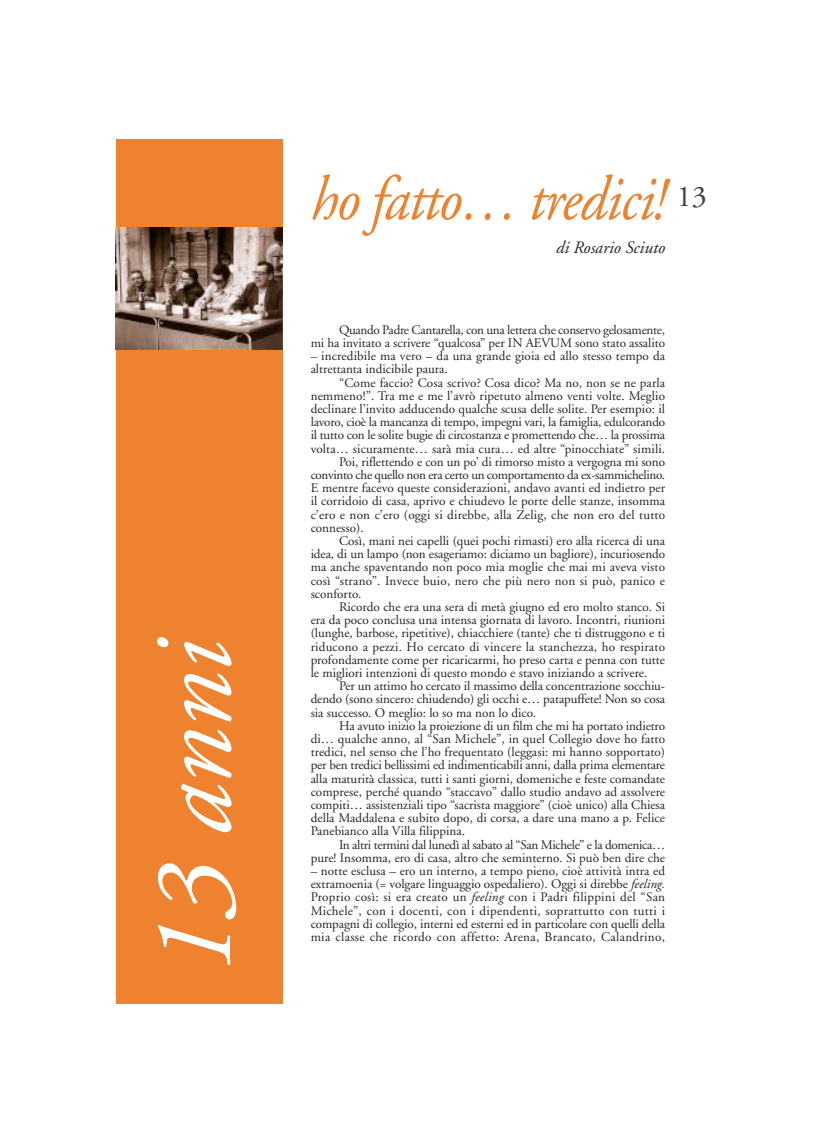
<style>
.page{position:relative;width:834px;height:1143px;background:#fff}
.page>*{position:absolute;margin:0;border:0;box-sizing:border-box;transform-origin:0 0}
.t1{font:italic 112.5px "Adobe Garamond";color:#fff}
.t2{font:italic 62.5px "Adobe Garamond";letter-spacing:-.02em;color:#ee822f;scale:.92 1}
.t3{font:italic 17.5px "Adobe Garamond";color:#272520}
.t4{font:13.12px/13.2px "Adobe Garamond";color:#272520}
.t5{font:13.12px "Adobe Garamond";letter-spacing:-.025em;color:#272520}
.t6{font:13.12px/13.2px "Adobe Garamond";letter-spacing:-.02em;color:#272520;text-align:right}
.s1{font-style:italic}
</style>
<div class="page">
<div style="left:116px;top:139px;width:166px;height:865px;background:#ee822f"></div>
<img style="left:116px;top:228px;width:166px;height:122px">
<h1 class="t1" style="left:149px;top:975px;width:339px;rotate:-90deg">13 anni</h1>
<h2 class="t2" style="left:311px;top:174px;width:432px">ho fatto… tredici! <sup>13</sup></h2>
<h3 class="t3" style="left:556px;top:240px;width:111px">di Rosario Sciuto</h3>
<p class="t6" style="left:311px;top:324px;width:356px">Quando Padre Cantarella, con una lettera che conservo gelosamente,<br>mi ha invitato a scrivere “qualcosa” per IN AEVUM sono stato assalito</p>
<p class="t4" style="left:311px;top:351px;width:356px">– incredibile ma vero – da una grande gioia ed allo stesso tempo da altrettanta indicibile paura.</p>
<p class="t4" style="left:339px;top:377px;width:328px">“Come faccio? Cosa scrivo? Cosa dico? Ma no, non se ne parla</p>
<p class="t4" style="left:311px;top:390px;width:356px">nemmeno!”. Tra me e me l’avrò ripetuto almeno venti volte. Meglio</p>
<p class="t4" style="left:311px;top:403px;width:356px">declinare l’invito adducendo qualche scusa delle solite. Per esempio: il</p>
<p class="t4" style="left:311px;top:416px;width:356px">lavoro, cioè la mancanza di tempo, impegni vari, la famiglia, edulcorando</p>
<p class="t4" style="left:311px;top:430px;width:356px">il tutto con le solite bugie di circostanza e promettendo che… la prossima</p>
<p class="t4" style="left:311px;top:443px;width:356px">volta… sicuramente… sarà mia cura… ed altre “pinocchiate” simili.</p>
<p class="t4" style="left:339px;top:456px;width:328px">Poi, riflettendo e con un po’ di rimorso misto a vergogna mi sono</p>
<p class="t5" style="left:311px;top:469px;width:356px">convinto che quello non era certo un comportamento da ex-sammichelino.</p>
<p class="t4" style="left:311px;top:482px;width:356px">E mentre facevo queste considerazioni, andavo avanti ed indietro per</p>
<p class="t4" style="left:311px;top:496px;width:356px">il corridoio di casa, aprivo e chiudevo le porte delle stanze, insomma</p>
<p class="t4" style="left:311px;top:509px;width:356px">c’ero e non c’ero (oggi si direbbe, alla Zelig, che non ero del tutto</p>
<p class="t4" style="left:311px;top:522px;width:54px">connesso).</p>
<p class="t4" style="left:339px;top:535px;width:328px">Così, mani nei capelli (quei pochi rimasti) ero alla ricerca di una</p>
<p class="t4" style="left:311px;top:548px;width:356px">idea, di un lampo (non esageriamo: diciamo un bagliore), incuriosendo</p>
<p class="t4" style="left:311px;top:562px;width:356px">ma anche spaventando non poco mia moglie che mai mi aveva visto</p>
<p class="t4" style="left:311px;top:575px;width:356px">così “strano”. Invece buio, nero che più nero non si può, panico e</p>
<p class="t4" style="left:311px;top:588px;width:52px">sconforto.</p>
<p class="t4" style="left:339px;top:601px;width:328px">Ricordo che era una sera di metà giugno ed ero molto stanco. Si</p>
<p class="t4" style="left:311px;top:614px;width:356px">era da poco conclusa una intensa giornata di lavoro. Incontri, riunioni</p>
<p class="t4" style="left:311px;top:628px;width:356px">(lunghe, barbose, ripetitive), chiacchiere (tante) che ti distruggono e ti</p>
<p class="t4" style="left:311px;top:641px;width:356px">riducono a pezzi. Ho cercato di vincere la stanchezza, ho respirato</p>
<p class="t4" style="left:311px;top:654px;width:356px">profondamente come per ricaricarmi, ho preso carta e penna con tutte</p>
<p class="t4" style="left:311px;top:667px;width:338px">le migliori intenzioni di questo mondo e stavo iniziando a scrivere.</p>
<p class="t4" style="left:339px;top:680px;width:328px">Per un attimo ho cercato il massimo della concentrazione socchiu-</p>
<p class="t4" style="left:311px;top:694px;width:356px">dendo (sono sincero: chiudendo) gli occhi e… patapuffete! Non so cosa</p>
<p class="t4" style="left:311px;top:707px;width:227px">sia successo. O meglio: lo so ma non lo dico.</p>
<p class="t4" style="left:339px;top:720px;width:328px">Ha avuto inizio la proiezione di un film che mi ha portato indietro</p>
<p class="t4" style="left:311px;top:733px;width:356px">di… qualche anno, al “San Michele”, in quel Collegio dove ho fatto</p>
<p class="t4" style="left:311px;top:746px;width:356px">tredici, nel senso che l’ho frequentato (leggasi: mi hanno sopportato)</p>
<p class="t4" style="left:311px;top:760px;width:356px">per ben tredici bellissimi ed indimenticabili anni, dalla prima elementare</p>
<p class="t4" style="left:311px;top:773px;width:356px">alla maturità classica, tutti i santi giorni, domeniche e feste comandate</p>
<p class="t4" style="left:311px;top:786px;width:356px">comprese, perché quando “staccavo” dallo studio andavo ad assolvere</p>
<p class="t4" style="left:311px;top:799px;width:356px">compiti… assistenziali tipo “sacrista maggiore” (cioè unico) alla Chiesa</p>
<p class="t4" style="left:311px;top:812px;width:356px">della Maddalena e subito dopo, di corsa, a dare una mano a p. Felice</p>
<p class="t4" style="left:311px;top:826px;width:156px">Panebianco alla Villa filippina.</p>
<p class="t5" style="left:339px;top:839px;width:328px">In altri termini dal lunedì al sabato al “San Michele” e la domenica…</p>
<p class="t4" style="left:311px;top:852px;width:356px">pure! Insomma, ero di casa, altro che seminterno. Si può ben dire che</p>
<p class="t4" style="left:311px;top:865px;width:356px;text-align:justify">– notte esclusa – ero un interno, a tempo pieno, cioè attività intra ed extramoenia (= volgare linguaggio ospedaliero). Oggi si direbbe <span class="s1">feeling.<br></span>Proprio così: si era creato un <span class="s1">feeling</span> con i Padri filippini del “San Michele”, con i docenti, con i dipendenti, soprattutto con tutti i compagni di collegio, interni ed esterni ed in particolare con quelli della mia classe che ricordo con affetto: Arena, Brancato, Calandrino,</p>
</div>
